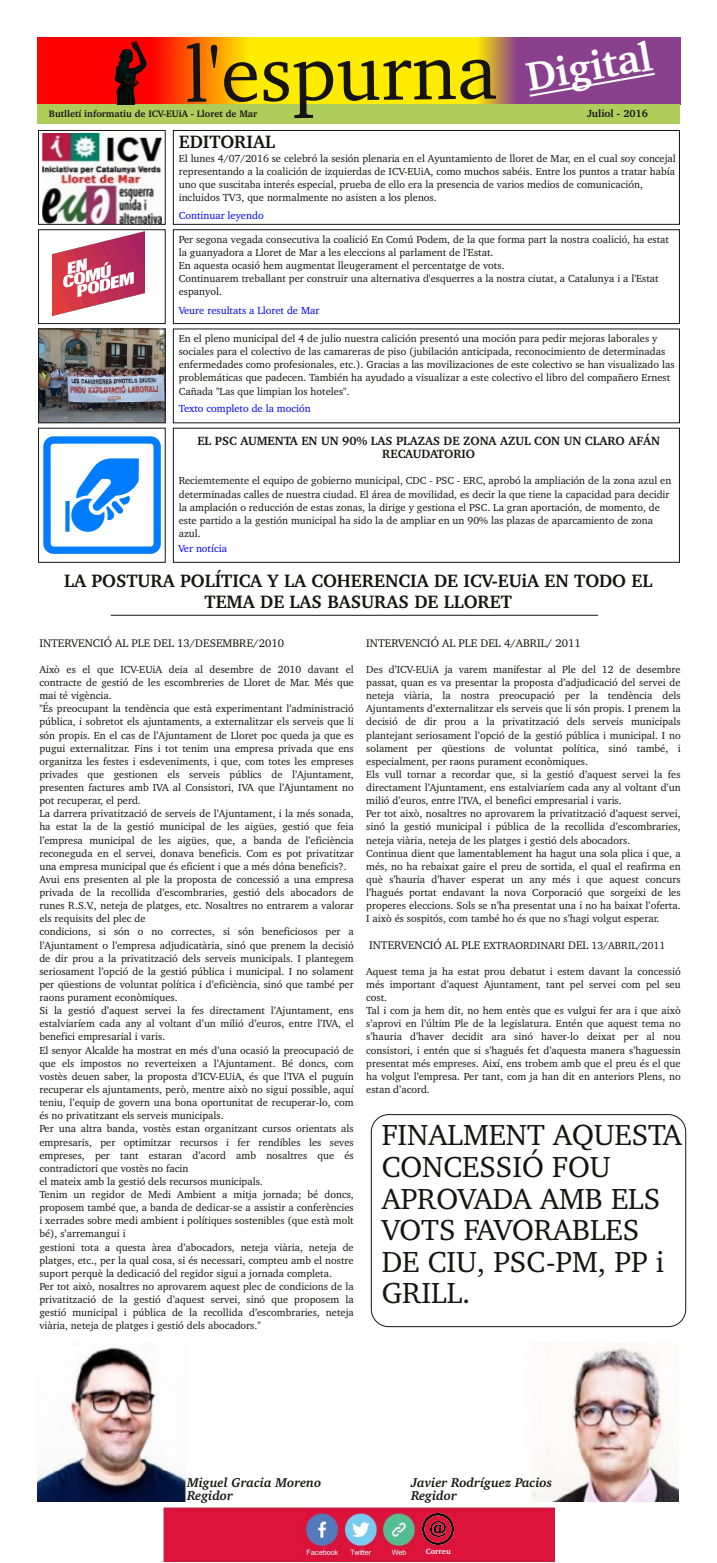
<style>
.page{position:relative;width:717px;height:1563px;background:#fff}
.page>*{position:absolute;margin:0;border:0;box-sizing:border-box;transform-origin:0 0}
.t1{font:79.62px "Charter BT";color:#161412}
.t2{font:700 41.12px "Charter BT";color:#fff}
.t3{font:29.75px/31.5px "Charter BT";color:#161412}
.t4{font:700 18.38px/21px "Charter BT";color:#161412;text-align:center}
.t5{font:italic 700 13.12px/13.1px "Charter BT";color:#161412}
.t6{font:700 12.25px/13.1px "Charter BT";color:#161412;text-align:center}
.t7{font:11.38px "Charter BT";color:#161412}
.t8{font:10.5px/13.1px "Charter BT";color:#161412}
.t9{font:10.5px "Charter BT";color:#00f}
.t10{font:700 10.5px "Charter BT";color:#161412}
.t11{font:700 9.62px "Charter BT";color:#161412}
.t12{font:700 7.88px "Charter BT";color:#fff}
.s1{font-size:11.38px}
</style>
<div class="page">
<div style="left:173px;top:229px;width:507px;height:95px;border:1px solid #161412"></div>
<img style="left:38px;top:1347px;width:640px;height:154px">
<img style="left:163px;top:1507px;width:391px;height:54px">
<svg style="left:38px;top:38px;width:642px;height:66px;background:#e28e21"></svg>
<div style="left:38px;top:104px;width:642px;height:19px;background:#aecd5b"></div>
<svg style="left:527px;top:71px;width:130px;height:27px;background:#914d95"></svg>
<img style="left:422px;top:1513px;width:31px;height:31px">
<img style="left:53px;top:231px;width:92px;height:85px">
<div style="left:38px;top:229px;width:128px;height:95px;border:1px solid #161412"></div>
<img style="left:113px;top:38px;width:43px;height:67px">
<img style="left:40px;top:330px;width:124px;height:91px">
<div style="left:38px;top:328px;width:128px;height:95px;border:1px solid #161412"></div>
<div style="left:173px;top:130px;width:507px;height:95px;border:1px solid #161412"></div>
<img style="left:42px;top:133px;width:120px;height:90px">
<div style="left:38px;top:130px;width:128px;height:95px;border:1px solid #161412"></div>
<img style="left:43px;top:436px;width:118px;height:118px">
<div style="left:38px;top:428px;width:128px;height:135px;border:1px solid #161412"></div>
<div style="left:173px;top:428px;width:507px;height:135px;border:1px solid #161412"></div>
<hr style="left:111px;top:615px;width:487px;height:1px;background:#161412">
<div style="left:371px;top:1114px;width:315px;height:213px;border:1px solid #161412;border-radius:17px"></div>
<h2 class="t2" style="left:524px;top:61px;width:128px;rotate:-10deg">Digital</h2>
<h1 class="t1" style="left:184px;top:44px;width:314px;rotate:-1deg">l'espurna</h1>
<p class="t11" style="left:49px;top:110px;width:210px">Butlletí informatiu de ICV-EUiA - Lloret de Mar</p>
<p class="t10" style="left:587px;top:110px;width:62px">Juliol - 2016</p>
<h3 class="t4" style="left:179px;top:133px;width:98px">EDITORIAL</h3>
<p class="t8" style="left:179px;top:152px;width:499px">El lunes 4/07/2016 se celebró la sesión plenaria en el Ayuntamiento de lloret de Mar, en el cual soy concejal representando a la coalición de izquierdas de ICV-EUiA, como muchos sabéis. Entre los puntos a tratar había uno que suscitaba interés especial, prueba de ello era la presencia de varios medios de comunicación, incluidos TV3, que normalmente no asisten a los plenos.</p>
<p class="t9" style="left:179px;top:212px;width:86px">Continuar leyendo</p>
<p class="t8" style="left:179px;top:234px;width:492px">Per segona vegada consecutiva la coalició En Comú Podem, de la que forma part la nostra coalició, ha estat la guanyadora a Lloret de Mar a les eleccions al parlament de l'Estat.<br>En aquesta ocasió hem augmentat lleugerament el percentatge de vots.<br>Continuarem treballant per construir una alternativa d'esquerres a la nostra ciutat, a Catalunya i a l'Estat espanyol.</p>
<p class="t9" style="left:179px;top:306px;width:142px">Veure resultats a Lloret de Mar</p>
<p class="t8" style="left:179px;top:333px;width:497px">En el pleno municipal del 4 de julio nuestra calición presentó una moción para pedir mejoras laborales y sociales para el colectivo de las camareras de piso (jubilación anticipada, reconocimiento de determinadas enfermedades como profesionales, etc.). Gracias a las movilizaciones de este colectivo se han visualizado las problemáticas que padecen. También ha ayudado a visualizar a este colectivo el libro del compañero Ernest Cañada "Las que limpian los hoteles".</p>
<p class="t9" style="left:179px;top:404px;width:133px">Texto completo de la moción</p>
<p class="t6" style="left:197px;top:435px;width:464px">EL PSC AUMENTA EN UN 90% LAS PLAZAS DE ZONA AZUL CON UN CLARO AFÁN<br>RECAUDATORIO</p>
<p class="t8" style="left:179px;top:475px;width:494px">Reciemtemente el equipo de gobierno municipal, CDC - PSC - ERC, aprobó la ampliación de la zona azul en determinadas calles de nuestra ciudad. El área de movilidad, es decir la que tiene la capacidad para decidir la amplación o reducción de estas zonas, la dirige y gestiona el PSC. La gran aportación, de momento, de este partido a la gestión municipal ha sido la de ampliar en un 90% las plazas de aparcamiento de zona azul.</p>
<p class="t9" style="left:178px;top:544px;width:50px">Ver notícia</p>
<h3 class="t4" style="left:64px;top:571px;width:590px">LA POSTURA POLÍTICA Y LA COHERENCIA DE ICV-EUiA EN TODO EL<br>TEMA DE LAS BASURAS DE LLORET</h3>
<p class="t7" style="left:39px;top:638px;width:246px">INTERVENCIÓ AL PLE DEL 13/DESEMBRE/2010</p>
<p class="t8" style="left:39px;top:663px;width:316px">Això es el que ICV-EUiA deia al desembre de 2010 davant el contracte de gestió de les escombreries de Lloret de Mar. Més que mai té vigència.<br>"És preocupant la tendència que està experimentant l’administració pública, i sobretot els ajuntaments, a externalitzar els serveis que li són propis. En el cas de l’Ajuntament de Lloret poc queda ja que es pugui externalitzar. Fins i tot tenim una empresa privada que ens organitza les festes i esdeveniments, i que, com totes les empreses privades que gestionen els serveis públics de l’Ajuntament, presenten factures amb IVA al Consistori, IVA que l’Ajuntament no pot recuperar, el perd.<br>La darrera privatització de serveis de l’Ajuntament, i la més sonada, ha estat la de la gestió municipal de les aigües, gestió que feia l’empresa municipal de les aigües, que, a banda de l’eficiència reconeguda en el servei, donava beneficis. Com es pot privatitzar una empresa municipal que és eficient i que a més dóna beneficis?.<br>Avui ens presenten al ple la proposta de concessió a una empresa privada de la recollida d’escombraries, gestió dels abocadors de runes R.S.V., neteja de platges, etc. Nosaltres no entrarem a valorar els requisits del plec de<br>condicions, si són o no correctes, si són beneficiosos per a l’Ajuntament o l’empresa adjudicatària, sinó que prenem la decisió de dir prou a la privatització dels serveis municipals. I plantegem seriosament l’opció de la gestió pública i municipal. I no solament per qüestions de voluntat política i d’eficiència, sinó que també per raons purament econòmiques.<br>Si la gestió d’aquest servei la fes directament l’Ajuntament, ens estalviaríem cada any al voltant d’un milió d’euros, entre l’IVA, el benefici empresarial i varis.<br>El senyor Alcalde ha mostrat en més d’una ocasió la preocupació de que els impostos no reverteixen a l’Ajuntament. Bé doncs, com vostès deuen saber, la proposta d’ICV-EUiA, és que l’IVA el puguin recuperar els ajuntaments, però, mentre això no sigui possible, aquí teniu, l’equip de govern una bona oportunitat de recuperar-lo, com és no privatitzant els serveis municipals.<br>Per una altra banda, vostès estan organitzant cursos orientats als empresaris, per optimitzar recursos i fer rendibles les seves empreses, per tant estaran d’acord amb nosaltres que és contradictori que vostès no facin<br>el mateix amb la gestió dels recursos municipals.<br>Tenim un regidor de Medi Ambient a mitja jornada; bé doncs, proposem també que, a banda de dedicar-se a assistir a conferències i xerrades sobre medi ambient i polítiques sostenibles (que està molt bé), s’arremangui i<br>gestioni tota a questa àrea d’abocadors, neteja viària, neteja de platges, etc., per la qual cosa, si és necessari, compteu amb el nostre suport perquè la dedicació del regidor sigui a jornada completa.<br>Per tot això, nosaltres no aprovarem aquest plec de condicions de la privatització de la gestió d’aquest servei, sinó que proposem la gestió municipal i pública de la recollida d’escombraries, neteja viària, neteja de platges i gestió dels abocadors."</p>
<p class="t7" style="left:366px;top:638px;width:216px">INTERVENCIÓ AL PLE DEL 4/ABRIL/ 2011</p>
<p class="t8" style="left:366px;top:663px;width:316px">Des d’ICV-EUiA ja varem manifestar al Ple del 12 de desembre passat, quan es va presentar la proposta d’adjudicació del servei de neteja viària, la nostra preocupació per la tendència dels Ajuntaments d’externalitzar els serveis que li són propis. I prenem la decisió de dir prou a la privatització dels serveis municipals plantejant seriosament l’opció de la gestió pública i municipal. I no solament per qüestions de voluntat política, sinó també, i especialment, per raons purament econòmiques.<br>Els vull tornar a recordar que, si la gestió d’aquest servei la fes directament l’Ajuntament, ens estalviaríem cada any al voltant d’un milió d’euros, entre l’IVA, el benefici empresarial i varis.<br>Per tot això, nosaltres no aprovarem la privatització d’aquest servei, sinó la gestió municipal i pública de la recollida d’escombraries, neteja viària, neteja de les platges i gestió dels abocadors.<br>Continua dient que lamentablement ha hagut una sola plica i que, a més, no ha rebaixat gaire el preu de sortida, el qual el reafirma en què s’hauria d’haver esperat un any més i que aquest concurs l’hagués portat endavant la nova Corporació que sorgeixi de les properes eleccions. Sols se n’ha presentat una i no ha baixat l’oferta.<br>I això és sospitós, com també ho és que no s’hagi volgut esperar.</p>
<p class="t8" style="left:369px;top:939px;width:298px"><span class="s1">INTERVENCIÓ AL PLE</span> EXTRAORDINARI <span class="s1">DEL</span> 13/ABRIL/2011</p>
<p class="t8" style="left:366px;top:965px;width:316px">Aquest tema ja ha estat prou debatut i estem davant la concessió més important d’aquest Ajuntament, tant pel servei com pel seu cost.<br>Tal i com ja hem dit, no hem entès que es vulgui fer ara i que això s’aprovi en l’últim Ple de la legislatura. Entén que aquest tema no s’hauria d’haver decidit ara sinó haver-lo deixat per al nou consistori, i entén que si s’hagués fet d’aquesta manera s’haguessin presentat més empreses. Així, ens trobem amb que el preu és el que ha volgut l’empresa. Per tant, com ja han dit en anteriors Plens, no estan d’acord.</p>
<h3 class="t3" style="left:382px;top:1122px;width:301px">FINALMENT AQUESTA<br>CONCESSIÓ FOU<br>APROVADA AMB ELS<br>VOTS FAVORABLES<br>DE CIU, PSC-PM, PP i<br>GRILL.</h3>
<p class="t5" style="left:187px;top:1477px;width:136px">Miguel Gracia Moreno<br>Regidor</p>
<p class="t5" style="left:411px;top:1477px;width:143px">Javier Rodríguez Pacios<br>Regidor</p>
<p class="t12" style="left:426px;top:1548px;width:27px">Correu</p>
</div>
